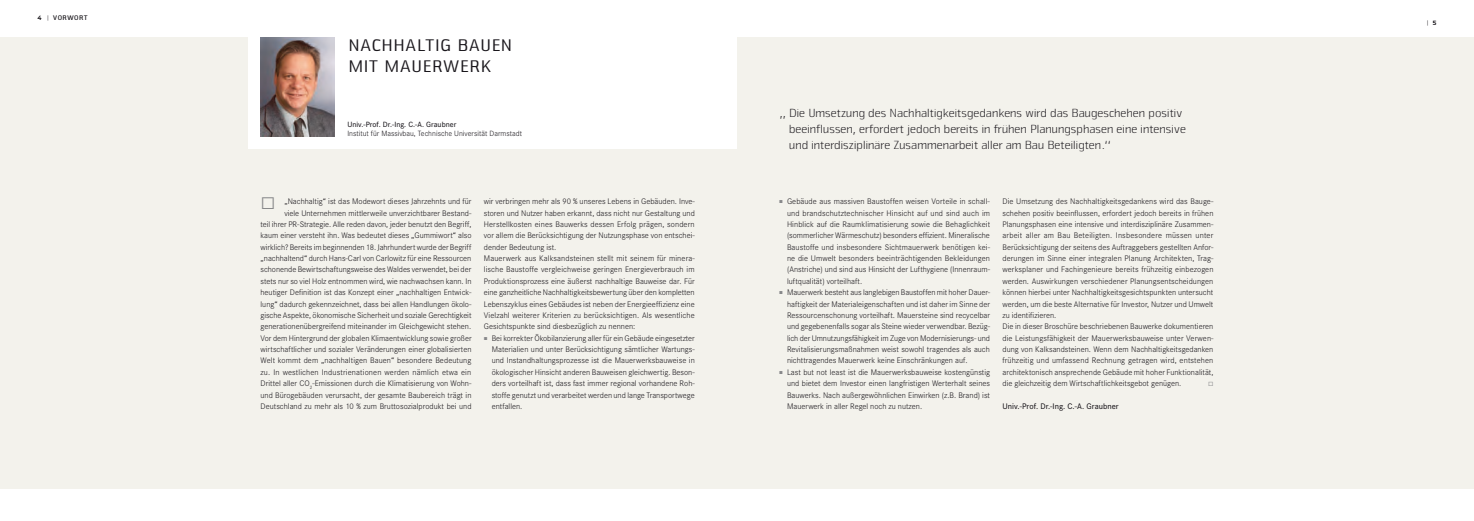
<style>
.page{position:relative;width:1474px;height:521px;background:#fff}
.page>*{position:absolute;margin:0;border:0;box-sizing:border-box;transform-origin:0 0}
.t1{font:17.5px/21px "Nuri";letter-spacing:.045em;color:#1a171c}
.t2{font:300 12.25px/15.8px "Nuri";color:#1a171c}
.t3{font:300 8.4px/11.4px "Corporate S";color:#1a171c}
.t4{font:500 8.4px "Corporate S";color:#1a171c}
.t5{font:300 7.88px "Corporate S";color:#1a171c}
.t6{font:500 7.88px "Corporate S";color:#1a171c}
.t7{font:700 7px "Nuri";letter-spacing:.04em;color:#1a171c}
.t8{font:300 7px "Nuri";color:#1a171c}
.t9{font:6.12px "The Sans Semi Light Expert";color:#87888a}
.s1{font-weight:900}
.s2{font-weight:300}
.s3{font-family:"The Sans Light Expert";font-weight:400;font-size:17.32px;color:#87888a}
.s4{font-family:"The Sans Expert";font-weight:400;font-size:4.38px;color:#87888a}
</style>
<div class="page">
<div style="left:0;top:37px;width:1473px;height:452px;background:#f3f2ec"></div>
<div style="left:248px;top:35px;width:489px;height:114px;background:#fff"></div>
<img style="left:260px;top:37px;width:75px;height:99px">
<p class="t7" style="left:37px;top:13px;width:51px"><span class="s1">4</span> <span class="s2">|</span> VORWORT</p>
<h1 class="t1" style="left:347px;top:34px;width:165px">NACHHALTIG BAUEN<br>MIT MAUERWERK</h1>
<p class="t6" style="left:347px;top:120px;width:110px">Univ.-Prof. Dr.-Ing. C.-A. Graubner</p>
<p class="t5" style="left:347px;top:129px;width:176px">Institut für Massivbau, Technische Universität Darmstadt</p>
<p class="t3" style="left:260px;top:196px;width:212px;text-align:right"><span class="s3">ò</span> „Nachhaltig“ ist das Modewort dieses Jahrzehnts und für viele Unternehmen mittlerweile unverzichtbarer Bestand-<br>teil ihrer PR-Strategie. Alle reden davon, jeder benutzt den Begriff, kaum einer versteht ihn. Was bedeutet dieses „Gummiwort“ also wirklich? Bereits im beginnenden 18. Jahrhundert wurde der Begriff „nachhaltend“ durch Hans-Carl von Carlowitz für eine Ressourcen schonende Bewirtschaftungsweise des Waldes verwendet, bei der stets nur so viel Holz entnommen wird, wie nachwachsen kann. In heutiger Definition ist das Konzept einer „nachhaltigen Entwick&shy;lung“ dadurch gekennzeichnet, dass bei allen Handlungen ökolo&shy;gische Aspekte, ökonomische Sicherheit und soziale Gerechtigkeit generationenübergreifend miteinander im Gleichgewicht stehen.<br>Vor dem Hintergrund der globalen Klimaentwicklung sowie großer wirtschaftlicher und sozialer Veränderungen einer globalisierten Welt kommt dem „nachhaltigen Bauen“ besondere Bedeutung zu. In westlichen Industrienationen werden nämlich etwa ein Drittel aller CO<sub>2</sub>-Emissionen durch die Klimatisierung von Wohn&shy;und Bürogebäuden verursacht, der gesamte Baubereich trägt in Deutschland zu mehr als 10 % zum Bruttosozialprodukt bei und</p>
<p class="t3" style="left:484px;top:196px;width:212px">wir verbringen mehr als 90 % unseres Lebens in Gebäuden. Inve-</p>
<p class="t3" style="left:484px;top:207px;width:212px">storen und Nutzer haben erkannt, dass nicht nur Gestaltung und</p>
<p class="t3" style="left:484px;top:218px;width:212px">Herstellkosten eines Bauwerks dessen Erfolg prägen, sondern</p>
<p class="t3" style="left:484px;top:230px;width:212px">vor allem die Berücksichtigung der Nutzungsphase von entschei-</p>
<p class="t3" style="left:484px;top:241px;width:74px">dender Bedeutung ist.</p>
<p class="t3" style="left:484px;top:253px;width:212px">Mauerwerk aus Kalksandsteinen stellt mit seinem für minera-</p>
<p class="t3" style="left:484px;top:264px;width:212px">lische Baustoffe vergleichweise geringen Energieverbrauch im</p>
<p class="t3" style="left:484px;top:275px;width:212px">Produktionsprozess eine äußerst nachhaltige Bauweise dar. Für</p>
<p class="t3" style="left:484px;top:287px;width:212px">eine ganzheitliche Nachhaltigkeitsbewertung über den kompletten</p>
<p class="t3" style="left:484px;top:298px;width:212px">Lebenszyklus eines Gebäudes ist neben der Energieeffizienz eine</p>
<p class="t3" style="left:484px;top:309px;width:212px">Vielzahl weiterer Kriterien zu berücksichtigen. Als wesentliche</p>
<p class="t3" style="left:484px;top:321px;width:153px">Gesichtspunkte sind diesbezüglich zu nennen:</p>
<p class="t3" style="left:484px;top:332px;width:212px"><span class="s4">ó</span> Bei korrekter Ökobilanzierung aller für ein Gebäude eingesetzter</p>
<p class="t3" style="left:492px;top:344px;width:205px">Materialien und unter Berücksichtigung sämtlicher Wartungs-</p>
<p class="t3" style="left:492px;top:355px;width:205px">und Instandhaltungsprozesse ist die Mauerwerksbauweise in</p>
<p class="t3" style="left:492px;top:366px;width:204px">ökologischer Hinsicht anderen Bauweisen gleichwertig. Beson-</p>
<p class="t3" style="left:492px;top:378px;width:204px">ders vorteilhaft ist, dass fast immer regional vorhandene Roh-</p>
<p class="t3" style="left:492px;top:389px;width:204px">stoffe genutzt und verarbeitet werden und lange Transportwege</p>
<p class="t3" style="left:492px;top:400px;width:32px">entfallen.</p>
<h2 class="t2" style="left:788px;top:105px;width:398px;text-indent:-9px">„ Die Umsetzung des Nachhaltigkeitsgedankens wird das Baugeschehen positiv beeinflussen, erfordert jedoch bereits in frühen Planungsphasen eine intensive und interdisziplinäre Zusammenarbeit aller am Bau Beteiligten.“</h2>
<p class="t3" style="left:779px;top:196px;width:212px"><span class="s4">ó</span> Gebäude aus massiven Baustoffen weisen Vorteile in schall-</p>
<p class="t3" style="left:787px;top:207px;width:205px">und brandschutztechnischer Hinsicht auf und sind auch im</p>
<p class="t3" style="left:787px;top:218px;width:205px">Hinblick auf die Raumklimatisierung sowie die Behaglichkeit</p>
<p class="t3" style="left:787px;top:230px;width:204px">(sommerlicher Wärmeschutz) besonders effizient. Mineralische</p>
<p class="t3" style="left:787px;top:241px;width:204px">Baustoffe und insbesondere Sichtmauerwerk benötigen kei-</p>
<p class="t3" style="left:787px;top:253px;width:204px">ne die Umwelt besonders beeinträchtigenden Bekleidungen</p>
<p class="t3" style="left:787px;top:264px;width:204px">(Anstriche) und sind aus Hinsicht der Lufthygiene (Innenraum-</p>
<p class="t3" style="left:787px;top:275px;width:77px">luftqualität) vorteilhaft.</p>
<p class="t3" style="left:779px;top:287px;width:212px"><span class="s4">ó</span> Mauerwerk besteht aus langlebigen Baustoffen mit hoher Dauer-</p>
<p class="t3" style="left:787px;top:298px;width:204px">haftigkeit der Materialeigenschaften und ist daher im Sinne der</p>
<p class="t3" style="left:787px;top:309px;width:204px">Ressourcenschonung vorteilhaft. Mauersteine sind recycelbar</p>
<p class="t3" style="left:787px;top:321px;width:205px">und gegebenenfalls sogar als Steine wieder verwendbar. Bezüg-</p>
<p class="t3" style="left:787px;top:332px;width:204px">lich der Umnutzungsfähigkeit im Zuge von Modernisierungs- und</p>
<p class="t3" style="left:787px;top:344px;width:204px">Revitalisierungsmaßnahmen weist sowohl tragendes als auch</p>
<p class="t3" style="left:787px;top:355px;width:182px">nichttragendes Mauerwerk keine Einschränkungen auf.</p>
<p class="t3" style="left:779px;top:366px;width:212px"><span class="s4">ó</span> Last but not least ist die Mauerwerksbauweise kostengünstig</p>
<p class="t3" style="left:787px;top:378px;width:204px">und bietet dem Investor einen langfristigen Werterhalt seines</p>
<p class="t3" style="left:787px;top:389px;width:205px">Bauwerks. Nach außergewöhnlichen Einwirken (z.B. Brand) ist</p>
<p class="t3" style="left:787px;top:400px;width:137px">Mauerwerk in aller Regel noch zu nutzen.</p>
<p class="t3" style="left:1002px;top:196px;width:212px">Die Umsetzung des Nachhaltigkeitsgedankens wird das Bauge&shy;schehen positiv beeinflussen, erfordert jedoch bereits in frühen Planungsphasen eine intensive und interdisziplinäre Zusammen&shy;arbeit aller am Bau Beteiligten. Insbesondere müssen unter Berücksichtigung der seitens des Auftraggebers gestellten Anfor&shy;derungen im Sinne einer integralen Planung Architekten, Trag&shy;werksplaner und Fachingenieure bereits frühzeitig einbezogen werden. Auswirkungen verschiedener Planungsentscheidungen können hierbei unter Nachhaltigkeitsgesichtspunkten untersucht werden, um die beste Alternative für Investor, Nutzer und Umwelt zu identifizieren.<br>Die in dieser Broschüre beschriebenen Bauwerke dokumentieren die Leistungsfähigkeit der Mauerwerksbauweise unter Verwen&shy;dung von Kalksandsteinen. Wenn dem Nachhaltigkeitsgedanken frühzeitig und umfassend Rechnung getragen wird, entstehen architektonisch ansprechende Gebäude mit hoher Funktionalität, die gleichzeitig dem Wirtschaftlichkeitsgebot genügen.</p>
<p class="t9" style="left:1208px;top:379px;width:7px">ò</p>
<p class="t4" style="left:1002px;top:401px;width:118px">Univ.-Prof. Dr.-Ing. C.-A. Graubner</p>
<p class="t8" style="left:1425px;top:18px;width:12px">| <span class="s1">5</span></p>
</div>
